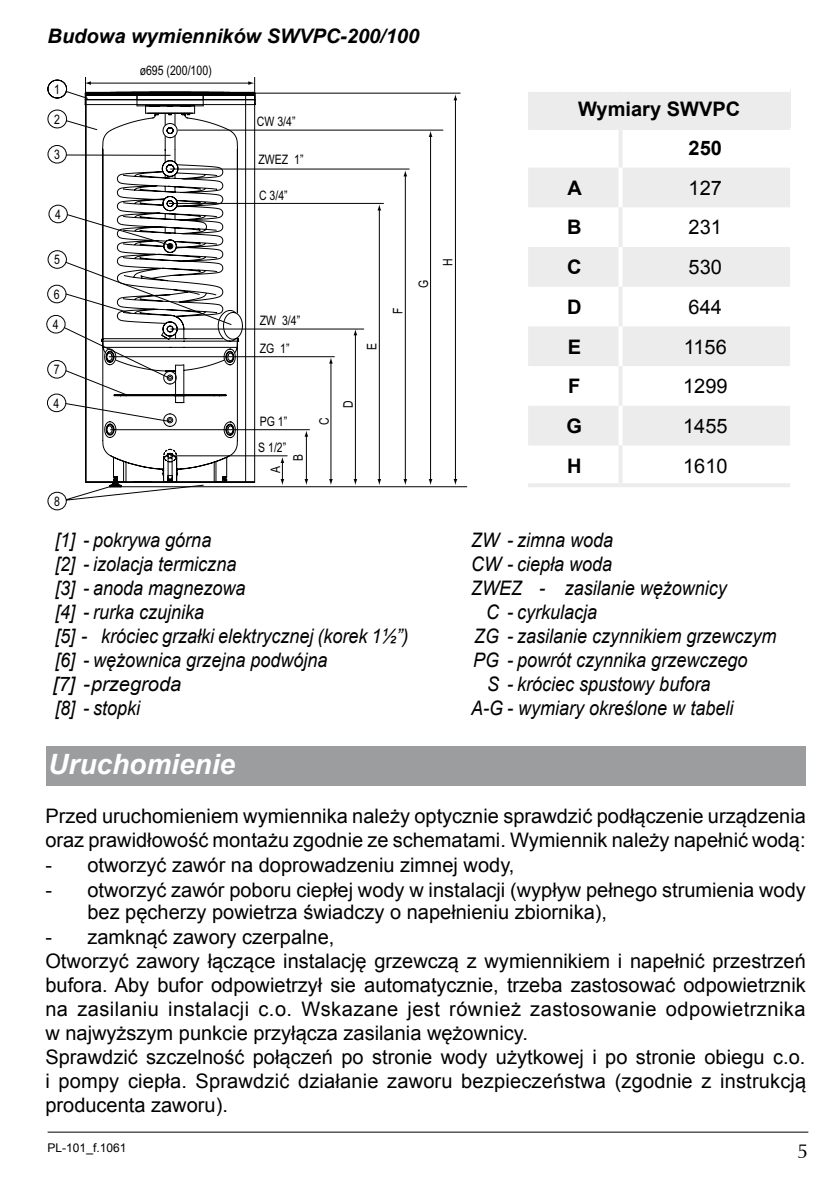
<style>
.page{position:relative;width:840px;height:1191px;background:#fff}
.page>*{position:absolute;margin:0;border:0;box-sizing:border-box;transform-origin:0 0}
.t1{font:italic 700 28px "Arial";color:#fff}
.t2{font:20px/24px "Arial";color:#000}
.t3{font:italic 20px/24px "Arial";color:#000;scale:.9 1}
.t4{font:italic 700 20px "Arial";color:#000}
.t5{font:700 20px "Arial";color:#000}
.t6{font:20px "Ottawa";color:#000}
.t7{font:13.2px "Arial";color:#000;scale:.8 1}
.t8{font:13.2px "Arial";color:#000;scale:.79 1}
.t9{font:13px/28px "Arial";color:#000;scale:.81 1}
.t10{font:12px "Arial";color:#000}
</style>
<div class="page">
<hr style="left:48px;top:1131px;width:759px;height:1px;background:#000">
<div style="left:528px;top:90px;width:261px;height:38px;background:#ececed"></div>
<div style="left:528px;top:168px;width:261px;height:39px;background:#ececed"></div>
<div style="left:528px;top:247px;width:261px;height:40px;background:#ececed"></div>
<div style="left:528px;top:326px;width:261px;height:40px;background:#ececed"></div>
<div style="left:528px;top:406px;width:261px;height:39px;background:#ececed"></div>
<hr style="left:528px;top:88px;width:92px;height:4px;background:#fff">
<hr style="left:620px;top:88px;width:169px;height:4px;background:#fff">
<hr style="left:528px;top:126px;width:92px;height:4px;background:#ececed">
<hr style="left:620px;top:126px;width:169px;height:4px;background:#ececed">
<hr style="left:618px;top:130px;width:4px;height:38px;background:#ececed">
<hr style="left:618px;top:168px;width:4px;height:39px;background:#fff">
<hr style="left:618px;top:207px;width:4px;height:40px;background:#ececed">
<hr style="left:618px;top:247px;width:4px;height:40px;background:#fff">
<hr style="left:618px;top:287px;width:4px;height:39px;background:#ececed">
<hr style="left:618px;top:326px;width:4px;height:40px;background:#fff">
<hr style="left:618px;top:366px;width:4px;height:40px;background:#ececed">
<hr style="left:618px;top:406px;width:4px;height:39px;background:#fff">
<hr style="left:618px;top:445px;width:4px;height:38px;background:#ececed">
<hr style="left:528px;top:483px;width:92px;height:4px;background:#ececed">
<hr style="left:620px;top:483px;width:169px;height:4px;background:#ececed">
<svg style="left:47px;top:79px;width:413px;height:409px"></svg>
<hr style="left:110px;top:429px;width:199px;height:1px;background:#000">
<svg style="left:280px;top:457px;width:4px;height:28px"></svg>
<hr style="left:330px;top:362px;width:1px;height:118px;background:#000">
<svg style="left:329px;top:479px;width:3px;height:6px"></svg>
<svg style="left:329px;top:357px;width:3px;height:6px"></svg>
<hr style="left:171px;top:329px;width:192px;height:1px;background:#000">
<hr style="left:355px;top:334px;width:1px;height:146px;background:#000">
<svg style="left:353px;top:479px;width:4px;height:6px"></svg>
<svg style="left:353px;top:329px;width:4px;height:6px"></svg>
<hr style="left:379px;top:209px;width:1px;height:271px;background:#000">
<svg style="left:377px;top:479px;width:4px;height:6px"></svg>
<svg style="left:377px;top:204px;width:4px;height:6px"></svg>
<hr style="left:405px;top:175px;width:1px;height:305px;background:#000">
<svg style="left:403px;top:479px;width:4px;height:6px"></svg>
<svg style="left:403px;top:170px;width:4px;height:6px"></svg>
<hr style="left:430px;top:136px;width:1px;height:344px;background:#000">
<svg style="left:428px;top:479px;width:4px;height:6px"></svg>
<svg style="left:428px;top:131px;width:4px;height:6px"></svg>
<hr style="left:306px;top:435px;width:1px;height:45px;background:#000">
<svg style="left:304px;top:479px;width:4px;height:6px"></svg>
<svg style="left:304px;top:430px;width:4px;height:7px"></svg>
<hr style="left:170px;top:455px;width:117px;height:1px;background:#000">
<div style="left:46px;top:315px;width:19px;height:18px;border:1px solid #000;border-radius:50%"></div>
<hr style="left:90px;top:83px;width:159px;height:1px;background:#000">
<svg style="left:248px;top:77px;width:7px;height:15px"></svg>
<svg style="left:85px;top:77px;width:6px;height:15px"></svg>
<svg style="left:84px;top:92px;width:171px;height:394px"></svg>
<hr style="left:120px;top:486px;width:347px;height:1px;background:#000">
<hr style="left:455px;top:99px;width:1px;height:381px;background:#000">
<svg style="left:453px;top:479px;width:4px;height:6px"></svg>
<svg style="left:453px;top:94px;width:4px;height:6px"></svg>
<svg style="left:47px;top:145px;width:196px;height:365px"></svg>
<div style="left:46px;top:746px;width:759px;height:40px;background:#9c9d9f"></div>
<p class="t4" style="left:48px;top:23px;width:373px">Budowa wymienników SWVPC-200/100</p>
<p class="t7" style="left:54px;top:80px;width:9px">1</p>
<p class="t7" style="left:54px;top:110px;width:9px">2</p>
<p class="t7" style="left:54px;top:146px;width:9px">3</p>
<p class="t7" style="left:55px;top:205px;width:9px">4</p>
<p class="t7" style="left:140px;top:62px;width:91px">ø695 (200/100)</p>
<p class="t9" style="left:257px;top:108px;width:49px">CW 3/4”</p>
<p class="t9" style="left:258px;top:146px;width:57px">ZWEZ 1”</p>
<p class="t9" style="left:259px;top:182px;width:37px">C 3/4”</p>
<p class="t7" style="left:54px;top:251px;width:9px">5</p>
<p class="t7" style="left:54px;top:285px;width:9px">6</p>
<p class="t7" style="left:53px;top:315px;width:9px">4</p>
<p class="t7" style="left:54px;top:361px;width:9px">7</p>
<p class="t7" style="left:54px;top:394px;width:9px">4</p>
<p class="t7" style="left:54px;top:492px;width:9px">8</p>
<p class="t9" style="left:259px;top:307px;width:51px">ZW 3/4”<br>ZG 1”</p>
<p class="t8" style="left:363px;top:350px;width:10px;rotate:-90deg">E</p>
<p class="t8" style="left:389px;top:314px;width:10px;rotate:-90deg">F</p>
<p class="t9" style="left:259px;top:407px;width:35px">PG 1”</p>
<p class="t8" style="left:258px;top:438px;width:37px">S 1/2”</p>
<p class="t8" style="left:266px;top:473px;width:10px;rotate:-90deg">A</p>
<p class="t8" style="left:289px;top:460px;width:10px;rotate:-90deg">B</p>
<p class="t8" style="left:315px;top:425px;width:11px;rotate:-90deg">C</p>
<p class="t8" style="left:339px;top:408px;width:11px;rotate:-90deg">D</p>
<p class="t3" style="left:53px;top:528px;width:396px">[1] - pokrywa górna<br>[2] - izolacja termiczna<br>[3] - anoda magnezowa<br>[4] - rurka czujnika<br>[5] - króciec grzałki elektrycznej (korek 1½”) [6] - wężownica grzejna podwójna<br>[7] - przegroda<br>[8] - stopki</p>
<p class="t8" style="left:414px;top:288px;width:12px;rotate:-90deg">G</p>
<p class="t8" style="left:439px;top:266px;width:11px;rotate:-90deg">H</p>
<p class="t5" style="left:577px;top:96px;width:163px">Wymiary SWVPC</p>
<p class="t5" style="left:688px;top:135px;width:35px">250</p>
<p class="t5" style="left:567px;top:174px;width:16px">A</p>
<p class="t2" style="left:688px;top:176px;width:35px">127</p>
<p class="t5" style="left:566px;top:214px;width:16px">B</p>
<p class="t2" style="left:688px;top:216px;width:35px">231</p>
<p class="t5" style="left:566px;top:254px;width:16px">C</p>
<p class="t2" style="left:688px;top:255px;width:35px">530</p>
<p class="t5" style="left:566px;top:293px;width:16px">D</p>
<p class="t2" style="left:688px;top:295px;width:35px">644</p>
<p class="t5" style="left:567px;top:333px;width:15px">E</p>
<p class="t2" style="left:683px;top:335px;width:44px">1156</p>
<p class="t5" style="left:568px;top:373px;width:14px">F</p>
<p class="t2" style="left:682px;top:374px;width:46px">1299</p>
<p class="t5" style="left:566px;top:412px;width:17px">G</p>
<p class="t2" style="left:682px;top:414px;width:46px">1455</p>
<p class="t5" style="left:566px;top:452px;width:16px">H</p>
<p class="t2" style="left:682px;top:454px;width:46px">1610</p>
<p class="t3" style="left:471px;top:528px;width:159px">ZW - zimna woda</p>
<p class="t3" style="left:471px;top:552px;width:158px">CW - ciepła woda</p>
<p class="t3" style="left:471px;top:576px;width:285px">ZWEZ - zasilanie wężownicy</p>
<p class="t3" style="left:486px;top:600px;width:125px">C - cyrkulacja</p>
<p class="t3" style="left:474px;top:624px;width:337px">ZG - zasilanie czynnikiem grzewczym</p>
<p class="t3" style="left:473px;top:648px;width:306px">PG - powrót czynnika grzewczego</p>
<p class="t3" style="left:487px;top:672px;width:249px">S - króciec spustowy bufora</p>
<p class="t3" style="left:471px;top:696px;width:293px">A-G - wymiary określone w tabeli</p>
<h1 class="t1" style="left:48px;top:746px;width:188px">Uruchomienie</h1>
<p class="t2" style="left:45px;top:804px;width:761px">Przed uruchomieniem wymiennika należy optycznie sprawdzić podłączenie urządzenia oraz prawidłowość montażu zgodnie ze schematami. Wymiennik należy napełnić wodą:</p>
<p class="t2" style="left:45px;top:853px;width:470px">- otworzyć zawór na doprowadzeniu zimnej wody,</p>
<p class="t2" style="left:87px;top:879px;width:719px;line-height:22px;text-indent:-42px">- otworzyć zawór poboru ciepłej wody w instalacji (wypływ pełnego strumienia wody bez pęcherzy powietrza świadczy o napełnieniu zbiornika),</p>
<p class="t2" style="left:45px;top:925px;width:762px">- zamknąć zawory czerpalne,<br>Otworzyć zawory łączące instalację grzewczą z wymiennikiem i napełnić przestrzeń bufora. Aby bufor odpowietrzył sie automatycznie, trzeba zastosować odpowietrznik na zasilaniu instalacji c.o. Wskazane jest również zastosowanie odpowietrznika w najwyższym punkcie przyłącza zasilania wężownicy.<br>Sprawdzić szczelność połączeń po stronie wody użytkowej i po stronie obiegu c.o. i pompy ciepła. Sprawdzić działanie zaworu bezpieczeństwa (zgodnie z instrukcją producenta zaworu).</p>
<p class="t10" style="left:48px;top:1139px;width:80px">PL-101_f.1061</p>
<p class="t6" style="left:796px;top:1139px;width:13px">5</p>
</div>
